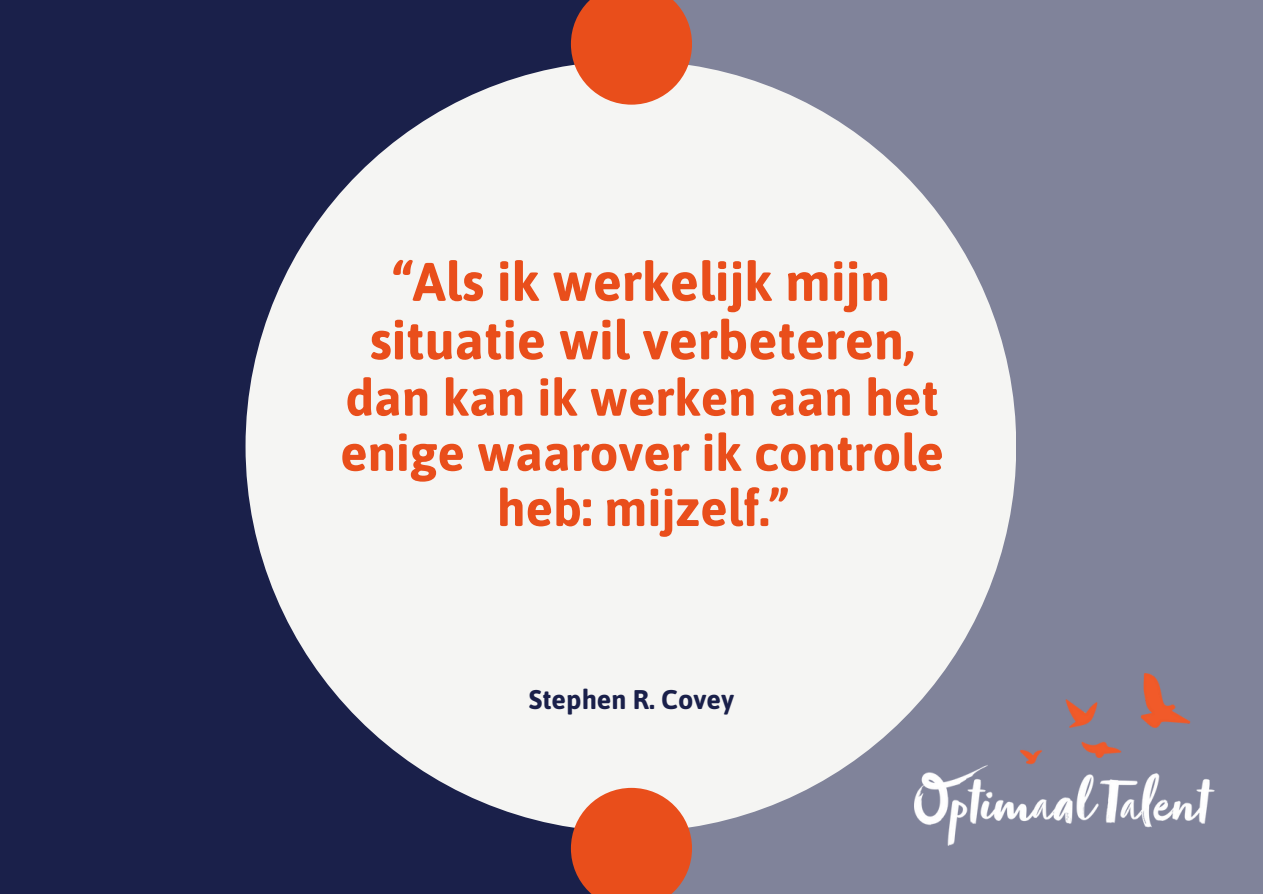
<style>
.page{position:relative;width:1263px;height:894px;background:#fff}
.page>*{position:absolute;margin:0;border:0;box-sizing:border-box;transform-origin:0 0}
.t1{font:700 54px/58.5px "Asap";color:#e94e1b;text-align:center}
.t2{font:700 51px/55.2px "Asap";color:#e94e1b;text-align:center}
.t3{font:700 27px "Asap";color:#1a204a}
</style>
<div class="page">
<div style="left:0;top:0;width:1263px;height:893px;background:#1a204a"></div>
<div style="left:631px;top:0;width:632px;height:893px;background:#80839a"></div>
<div style="left:246px;top:61px;width:770px;height:770px;background:#f5f5f3;border-radius:50%"></div>
<svg style="left:571px;top:0;width:121px;height:105px"></svg>
<svg style="left:571px;top:787px;width:121px;height:106px"></svg>
<img style="left:914px;top:673px;width:301px;height:173px">
<p class="t1" style="left:369px;top:252px;width:547px">“Als ik werkelijk mijn situatie wil verbeteren,</p>
<p class="t2" style="left:340px;top:369px;width:605px">dan kan ik werken aan het enige waarover ik controle heb: mijzelf.”</p>
<h1 class="t3" style="left:529px;top:683px;width:207px">Stephen R. Covey</h1>
</div>
